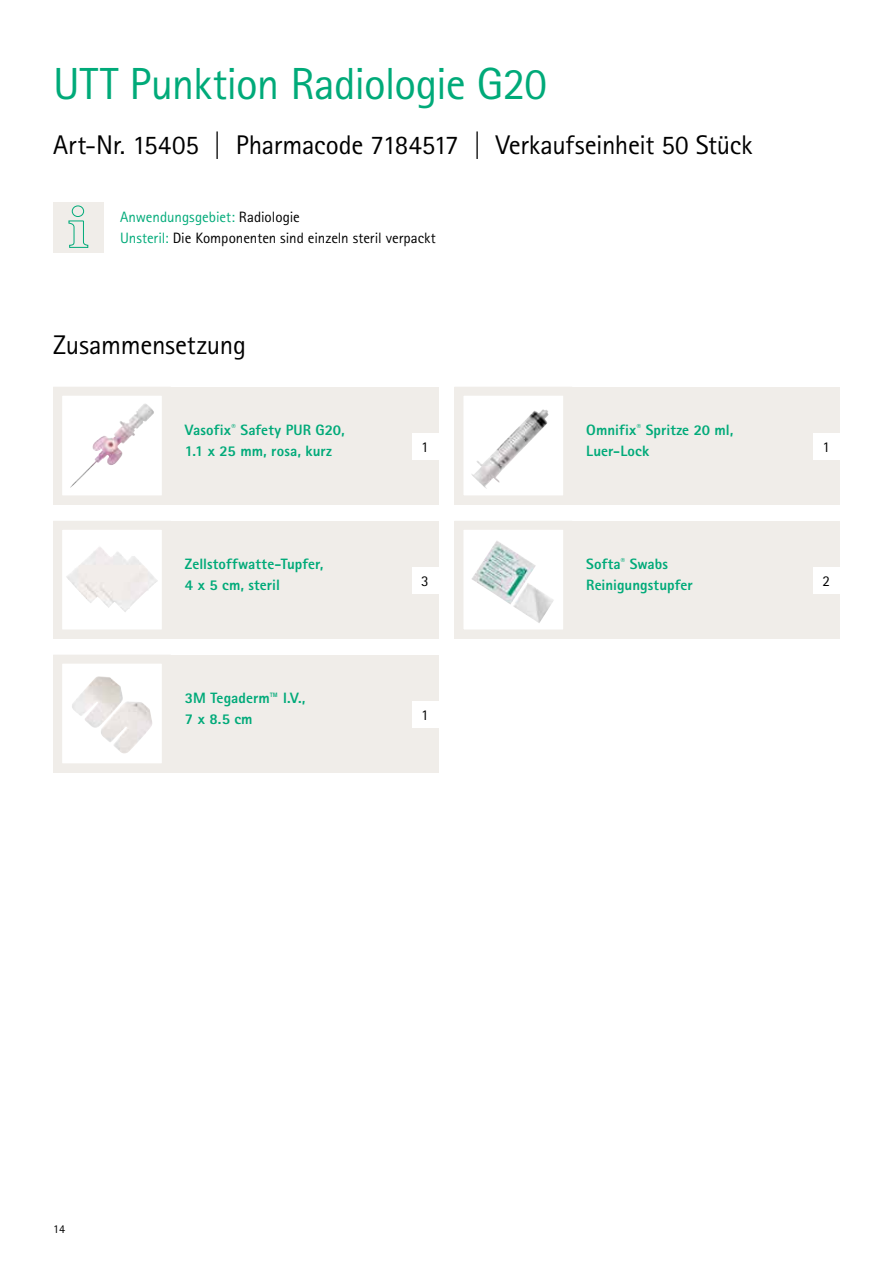
<style>
.page{position:relative;width:893px;height:1263px;background:#fff}
.page>*{position:absolute;margin:0;border:0;box-sizing:border-box;transform-origin:0 0}
.t1{font:45px "Rotis Sans Serif Pro";letter-spacing:-.02em;color:#00aa79}
.t2{font:27px "Rotis Sans Serif Pro";letter-spacing:-.01em;color:#000}
.t3{font:800 15px/21px "Rotis Sans Serif Pro";letter-spacing:.005em;color:#00aa79}
.t4{font:15px/21px "Rotis Sans Serif Pro";color:#000}
.t5{font:12px "Rotis Sans Serif Pro";color:#000}
.s1{color:#00aa79}
</style>
<div class="page">
<div style="left:454px;top:387px;width:386px;height:117px;background:#f0ede9"></div>
<div style="left:459px;top:391px;width:109px;height:109px;background:#fff"></div>
<img style="left:471px;top:409px;width:78px;height:80px">
<div style="left:454px;top:387px;width:118px;height:117px;border:9px solid #f0ede9"></div>
<div style="left:813px;top:433px;width:27px;height:27px;background:#fff"></div>
<div style="left:53px;top:202px;width:51px;height:51px;background:#f0ede9"></div>
<svg style="left:68px;top:205px;width:21px;height:43px"></svg>
<div style="left:53px;top:387px;width:385px;height:117px;background:#f0ede9"></div>
<div style="left:53px;top:521px;width:385px;height:117px;background:#f0ede9"></div>
<div style="left:53px;top:655px;width:385px;height:117px;background:#f0ede9"></div>
<div style="left:58px;top:391px;width:108px;height:109px;background:#fff"></div>
<img style="left:70px;top:403px;width:84px;height:85px">
<div style="left:53px;top:387px;width:118px;height:117px;border:9px solid #f0ede9"></div>
<div style="left:58px;top:525px;width:108px;height:109px;background:#fff"></div>
<img style="left:66px;top:547px;width:69px;height:65px">
<div style="left:53px;top:521px;width:118px;height:117px;border:9px solid #f0ede9"></div>
<div style="left:58px;top:659px;width:108px;height:109px;background:#fff"></div>
<img style="left:72px;top:676px;width:76px;height:77px">
<div style="left:53px;top:655px;width:118px;height:117px;border:9px solid #f0ede9"></div>
<div style="left:412px;top:433px;width:26px;height:27px;background:#fff"></div>
<div style="left:412px;top:567px;width:26px;height:27px;background:#fff"></div>
<div style="left:412px;top:701px;width:26px;height:27px;background:#fff"></div>
<div style="left:454px;top:521px;width:386px;height:117px;background:#f0ede9"></div>
<div style="left:459px;top:525px;width:109px;height:109px;background:#fff"></div>
<img style="left:472px;top:541px;width:82px;height:82px">
<div style="left:454px;top:521px;width:118px;height:117px;border:9px solid #f0ede9"></div>
<div style="left:813px;top:567px;width:27px;height:27px;background:#fff"></div>
<h1 class="t1" style="left:53px;top:57px;width:495px">UTT Punktion Radiologie G20</h1>
<h2 class="t2" style="left:53px;top:129px;width:701px">Art-Nr. 15405 | Pharmacode 7184517 | Verkaufseinheit 50 Stück</h2>
<p class="t4" style="left:120px;top:206px;width:317px"><span class="s1">Anwendungsgebiet:</span> Radiologie<br><span class="s1">Unsteril:</span> Die Komponenten sind einzeln steril verpackt</p>
<h2 class="t2" style="left:53px;top:329px;width:194px">Zusammensetzung</h2>
<p class="t3" style="left:185px;top:420px;width:161px">Vasofix<sup>®</sup> Safety PUR G20,<br>1.1 x 25 mm, rosa, kurz</p>
<p class="t3" style="left:185px;top:554px;width:140px">Zellstoffwatte-Tupfer,<br>4 x 5 cm, steril</p>
<p class="t3" style="left:185px;top:688px;width:122px">3M Tegaderm™ I.V.,<br>7 x 8.5 cm</p>
<p class="t4" style="left:421px;top:436px;width:9px">1</p>
<p class="t4" style="left:421px;top:570px;width:9px">3</p>
<p class="t4" style="left:421px;top:704px;width:9px">1</p>
<p class="t3" style="left:586px;top:420px;width:149px">Omnifix<sup>®</sup> Spritze 20 ml,<br>Luer-Lock</p>
<p class="t3" style="left:586px;top:554px;width:108px">Softa<sup>®</sup> Swabs<br>Reinigungstupfer</p>
<p class="t4" style="left:823px;top:436px;width:9px">1</p>
<p class="t4" style="left:823px;top:570px;width:9px">2</p>
<p class="t5" style="left:53px;top:1222px;width:13px">14</p>
</div>
